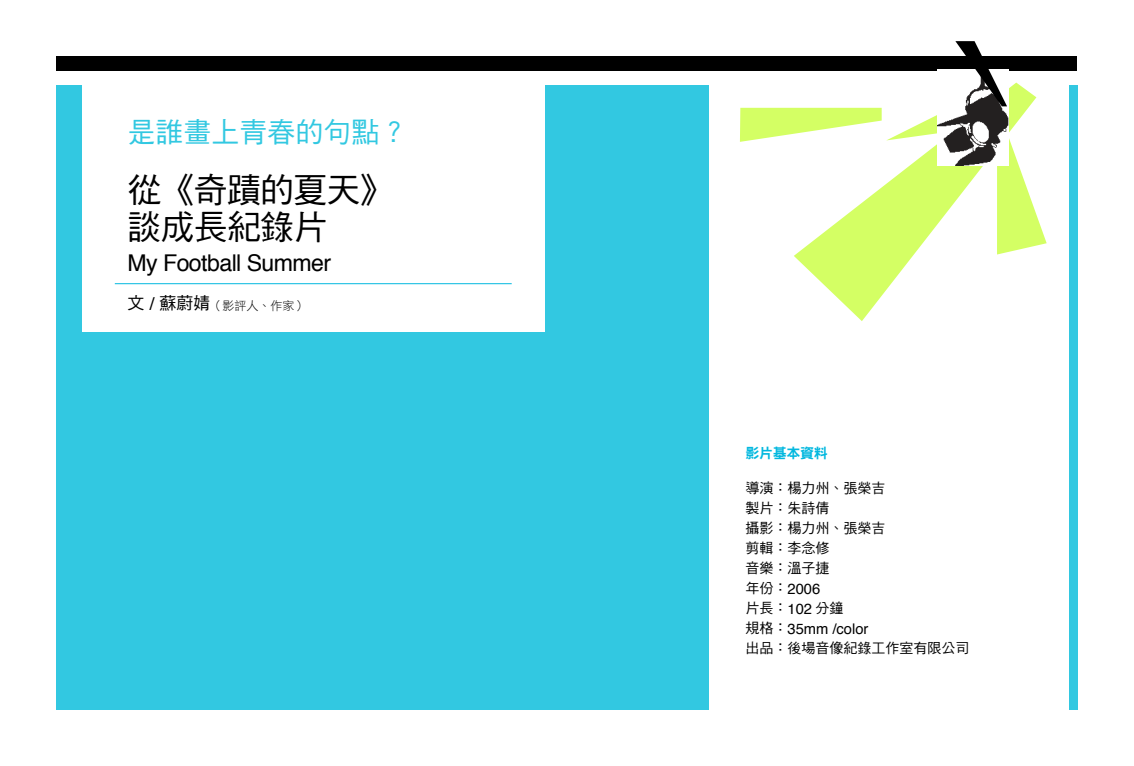
<style>
.page{position:relative;width:1134px;height:766px;background:#fff}
.page>*{position:absolute;margin:0;border:0;box-sizing:border-box;transform-origin:0 0}
.t1{font:34px/37px "DF Hei Std W5";letter-spacing:-.025em;color:#000}
.t2{font:28px "DF Hei Std W5";color:#32c8e1}
.t3{font:23.1px "Helvetica";letter-spacing:-.025em;color:#000}
.t4{font:14.7px "Helvetica";color:#000}
.t5{font:14px/20px "DF Hei Std W5";color:#000}
.t6{font:14px "DF Hei Std W9";letter-spacing:-.025em;color:#03b8df}
.t7{font:12px "DF Hei Std W3";color:#000}
.s1{font-family:"DF Hei Std W5";font-size:17px}
.s2{font-family:"Helvetica";font-size:17.9px}
.s3{font-family:"DF Hei Std W5";font-size:14px}
.s4{font-family:"Helvetica";font-size:14.7px}
</style>
<div class="page">
<div style="left:57px;top:85px;width:652px;height:624px;background:#32c8e1"></div>
<div style="left:1069px;top:85px;width:8px;height:624px;background:#32c8e1"></div>
<div style="left:82px;top:43px;width:462px;height:289px;background:#fff"></div>
<div style="left:57px;top:57px;width:1020px;height:14px;background:#000"></div>
<svg style="left:740px;top:108px;width:54px;height:34px;background:#d9ff77"></svg>
<svg style="left:794px;top:83px;width:242px;height:238px"></svg>
<svg style="left:997px;top:128px;width:50px;height:126px"></svg>
<hr style="left:115px;top:283px;width:397px;height:1px;background:#03b8df">
<img style="left:937px;top:69px;width:71px;height:96px">
<svg style="left:955px;top:41px;width:52px;height:65px"></svg>
<h2 class="t2" style="left:128px;top:117px;width:281px">是誰畫上青春的句點？</h2>
<h1 class="t1" style="left:128px;top:171px;width:268px">從《奇蹟的夏天》談成長紀錄片</h1>
<h3 class="t3" style="left:128px;top:245px;width:205px">My Football Summer</h3>
<p class="t7" style="left:128px;top:299px;width:180px"><span class="s1">文</span> <span class="s2">/</span> <span class="s1">蘇蔚婧</span>（影評人、作家）</p>
<p class="t6" style="left:746px;top:445px;width:84px">影片基本資料</p>
<p class="t5" style="left:746px;top:478px;width:141px">導演：楊力州、張榮吉製片：朱詩倩<br>攝影：楊力州、張榮吉剪輯：李念修<br>音樂：溫子捷</p>
<p class="t4" style="left:746px;top:577px;width:76px"><span class="s3">年份：</span>2006</p>
<p class="t5" style="left:746px;top:598px;width:100px">片長：<span class="s4">102</span> 分鐘</p>
<p class="t4" style="left:746px;top:617px;width:124px"><span class="s3">規格：</span>35mm /color</p>
<p class="t5" style="left:746px;top:638px;width:225px">出品：後場音像紀錄工作室有限公司</p>
</div>
